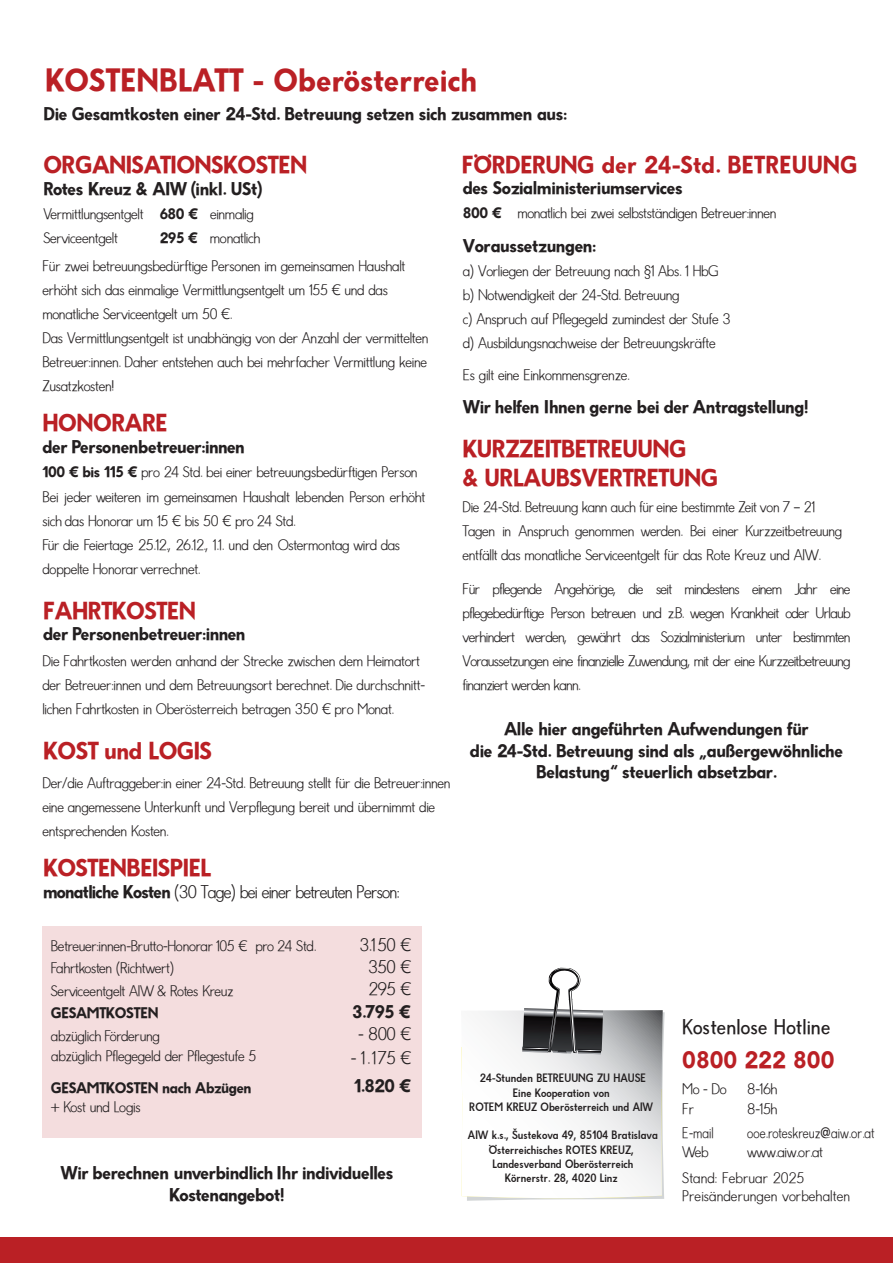
<style>
.page{position:relative;width:893px;height:1263px;background:#fff}
.page>*{position:absolute;margin:0;border:0;box-sizing:border-box;transform-origin:0 0}
.t1{font:700 31.5px "ORK Demi";color:#ba2025}
.t2{font:700 24px/28.8px "ORK Demi";letter-spacing:-.025em;color:#ba2025}
.t3{font:700 24px "ORK Demi";color:#ba2025}
.t4{font:700 23.7px "ORK Demi";color:#ba2025}
.t5{font:20.85px "ORK Regular";color:#231f20}
.t6{font:700 18px/21.6px "ORK Demi";letter-spacing:-.025em;color:#231f20;text-align:center}
.t7{font:18px "ORK Light";letter-spacing:-.045em;color:#231f20}
.t8{font:15px/24px "ORK Light";letter-spacing:-.025em;color:#231f20}
.t9{font:15px/18px "ORK Light";color:#231f20}
.t10{font:700 15px "ORK Demi";letter-spacing:-.025em;color:#231f20}
.t11{font:15px "ORK Light";color:#231f20;scale:.89 1}
.t12{font:15px "ORK Light";letter-spacing:-.025em;color:#231f20;scale:.89 1}
.t13{font:11.85px/14.2px "ORK Medium";color:#231f20;text-align:center;scale:.93 1}
.s1{font-family:"ORK Demi";font-weight:700}
</style>
<div class="page">
<div style="left:0;top:1237px;width:893px;height:26px;background:#ba2025"></div>
<svg style="left:461px;top:967px;width:204px;height:234px"></svg>
<div style="left:43px;top:926px;width:379px;height:212px;background:#f4ddde"></div>
<h1 class="t1" style="left:45px;top:61px;width:434px">KOSTENBLATT - Oberösterreich</h1>
<p class="t6" style="left:43px;top:103px;width:525px">Die Gesamtkosten einer 24-Std. Betreuung setzen sich zusammen aus:</p>
<h2 class="t2" style="left:43px;top:151px;width:265px">ORGANISATIONSKOSTEN</h2>
<p class="t6" style="left:43px;top:178px;width:221px">Rotes Kreuz &amp; AIW (inkl. USt)</p>
<p class="t8" style="left:43px;top:202px;width:212px">Vermittlungsentgelt <span class="s1">680 €</span> einmalig<br>Serviceentgelt</p>
<h2 class="t3" style="left:462px;top:151px;width:397px">FÖRDERUNG der 24-Std. BETREUUNG</h2>
<p class="t6" style="left:463px;top:177px;width:221px">des Sozialministeriumservices</p>
<p class="t8" style="left:463px;top:201px;width:315px"><span class="s1">800 €</span> monatlich bei zwei selbstständigen Betreuer:innen</p>
<p class="t6" style="left:463px;top:235px;width:135px">Voraussetzungen:</p>
<p class="t8" style="left:463px;top:259px;width:269px">a) Vorliegen der Betreuung nach §1 Abs. 1 HbG b) Notwendigkeit der 24-Std. Betreuung<br>c) Anspruch auf Pflegegeld zumindest der Stufe 3 d) Ausbildungsnachweise der Betreuungskräfte</p>
<p class="t8" style="left:463px;top:363px;width:168px">Es gilt eine Einkommensgrenze.</p>
<p class="t8" style="left:160px;top:226px;width:102px"><span class="s1">295 €</span> monatlich</p>
<p class="t8" style="left:42px;top:254px;width:388px">Für zwei betreuungsbedürftige Personen im gemeinsamen Haushalt erhöht sich das einmalige Vermittlungsentgelt um 155 € und das monatliche Serviceentgelt um 50 €.<br>Das Vermittlungsentgelt ist unabhängig von der Anzahl der vermittelten Betreuer:innen. Daher entstehen auch bei mehrfacher Vermittlung keine Zusatzkosten!</p>
<h2 class="t2" style="left:43px;top:409px;width:127px">HONORARE</h2>
<p class="t6" style="left:43px;top:436px;width:204px">der Personenbetreuer:innen</p>
<p class="t8" style="left:43px;top:460px;width:376px"><span class="s1">100 € bis 115 €</span> pro 24 Std. bei einer betreuungsbedürftigen Person</p>
<p class="t8" style="left:43px;top:485px;width:384px">Bei jeder weiteren im gemeinsamen Haushalt lebenden Person erhöht sich das Honorar um 15 € bis 50 € pro 24 Std.<br>Für die Feiertage 25.12., 26.12., 1.1. und den Ostermontag wird das doppelte Honorar verrechnet.</p>
<h2 class="t2" style="left:43px;top:596px;width:154px">FAHRTKOSTEN</h2>
<p class="t6" style="left:43px;top:623px;width:204px">der Personenbetreuer:innen</p>
<p class="t8" style="left:42px;top:649px;width:384px">Die Fahrtkosten werden anhand der Strecke zwischen dem Heimatort der Betreuer:innen und dem Betreuungsort berechnet. Die durchschnitt&shy;lichen Fahrtkosten in Oberösterreich betragen 350 € pro Monat.</p>
<h2 class="t2" style="left:43px;top:736px;width:170px">KOST und LOGIS</h2>
<p class="t8" style="left:42px;top:771px;width:410px">Der/die Auftraggeber:in einer 24-Std. Betreuung stellt für die Betreuer:innen eine angemessene Unterkunft und Verpflegung bereit und übernimmt die entsprechenden Kosten.</p>
<h2 class="t2" style="left:43px;top:853px;width:170px">KOSTENBEISPIEL</h2>
<p class="t7" style="left:43px;top:881px;width:358px"><span class="s1">monatliche Kosten</span> (30 Tage) bei einer betreuten Person:</p>
<p class="t6" style="left:463px;top:396px;width:347px">Wir helfen Ihnen gerne bei der Antragstellung!</p>
<h2 class="t2" style="left:463px;top:435px;width:257px">KURZZEITBETREUUNG<br>&amp; URLAUBSVERTRETUNG</h2>
<p class="t8" style="left:463px;top:495px;width:381px">Die 24-Std. Betreuung kann auch für eine bestimmte Zeit von 7 – 21<br>Tagen in Anspruch genommen werden. Bei einer Kurzzeitbetreuung entfällt das monatliche Serviceentgelt für das Rote Kreuz und AIW.</p>
<p class="t8" style="left:463px;top:577px;width:390px;text-align:justify">Für pflegende Angehörige, die seit mindestens einem Jahr eine pflegebedürftige Person betreuen und z.B. wegen Krankheit oder Urlaub verhindert werden, gewährt das Sozialministerium unter bestimmten Voraussetzungen eine finanzielle Zuwendung, mit der eine Kurzzeitbetreuung finanziert werden kann.</p>
<p class="t6" style="left:470px;top:718px;width:375px">Alle hier angeführten Aufwendungen für<br>die 24-Std. Betreuung sind als „außergewöhnliche<br>Belastung“ steuerlich absetzbar.</p>
<p class="t8" style="left:51px;top:935px;width:267px;line-height:22.5px">Betreuer:innen-Brutto-Honorar 105 € pro 24 Std.<br>Fahrtkosten (Richtwert)</p>
<p class="t7" style="left:359px;top:934px;width:53px">3.150 €</p>
<p class="t7" style="left:368px;top:957px;width:44px">350 €</p>
<p class="t8" style="left:51px;top:979px;width:184px">Serviceentgelt AIW &amp; Rotes Kreuz</p>
<p class="t7" style="left:369px;top:979px;width:44px">295 €</p>
<p class="t10" style="left:51px;top:1004px;width:109px">GESAMTKOSTEN</p>
<p class="t6" style="left:352px;top:1001px;width:60px">3.795 €</p>
<p class="t8" style="left:51px;top:1024px;width:111px">abzüglich Förderung</p>
<p class="t7" style="left:358px;top:1024px;width:55px">- 800 €</p>
<p class="t7" style="left:350px;top:1047px;width:62px">- 1.175 €</p>
<p class="t10" style="left:51px;top:1079px;width:202px">GESAMTKOSTEN nach Abzügen</p>
<p class="t6" style="left:354px;top:1075px;width:58px">1.820 €</p>
<p class="t8" style="left:51px;top:1044px;width:207px">abzüglich Pflegegeld der Pflegestufe 5</p>
<p class="t8" style="left:51px;top:1095px;width:91px">+ Kost und Logis</p>
<p class="t6" style="left:60px;top:1162px;width:335px">Wir berechnen unverbindlich Ihr individuelles<br>Kostenangebot!</p>
<p class="t13" style="left:469px;top:1071px;width:199px">24-Stunden BETREUUNG ZU HAUSE<br>Eine Kooperation von<br>ROTEM KREUZ Oberösterreich und AIW</p>
<p class="t13" style="left:468px;top:1128px;width:206px">AIW k.s., Šustekova 49, 85104 Bratislava<br>Österreichisches ROTES KREUZ,<br>Landesverband Oberösterreich<br>Körnerstr. 28, 4020 Linz</p>
<h3 class="t5" style="left:682px;top:1014px;width:150px">Kostenlose Hotline</h3>
<h3 class="t4" style="left:682px;top:1046px;width:154px">0800 222 800</h3>
<p class="t8" style="left:682px;top:1077px;width:46px">Mo - Do</p>
<p class="t8" style="left:747px;top:1077px;width:32px">8-16h</p>
<p class="t8" style="left:682px;top:1097px;width:13px">Fr</p>
<p class="t8" style="left:747px;top:1097px;width:32px">8-15h</p>
<p class="t12" style="left:682px;top:1124px;width:37px">E-mail</p>
<p class="t11" style="left:747px;top:1124px;width:145px">ooe.roteskreuz@aiw.or.at</p>
<p class="t8" style="left:682px;top:1140px;width:28px">Web</p>
<p class="t8" style="left:747px;top:1140px;width:77px">www.aiw.or.at</p>
<p class="t9" style="left:682px;top:1169px;width:169px">Stand: Februar 2025<br>Preisänderungen vorbehalten</p>
</div>
